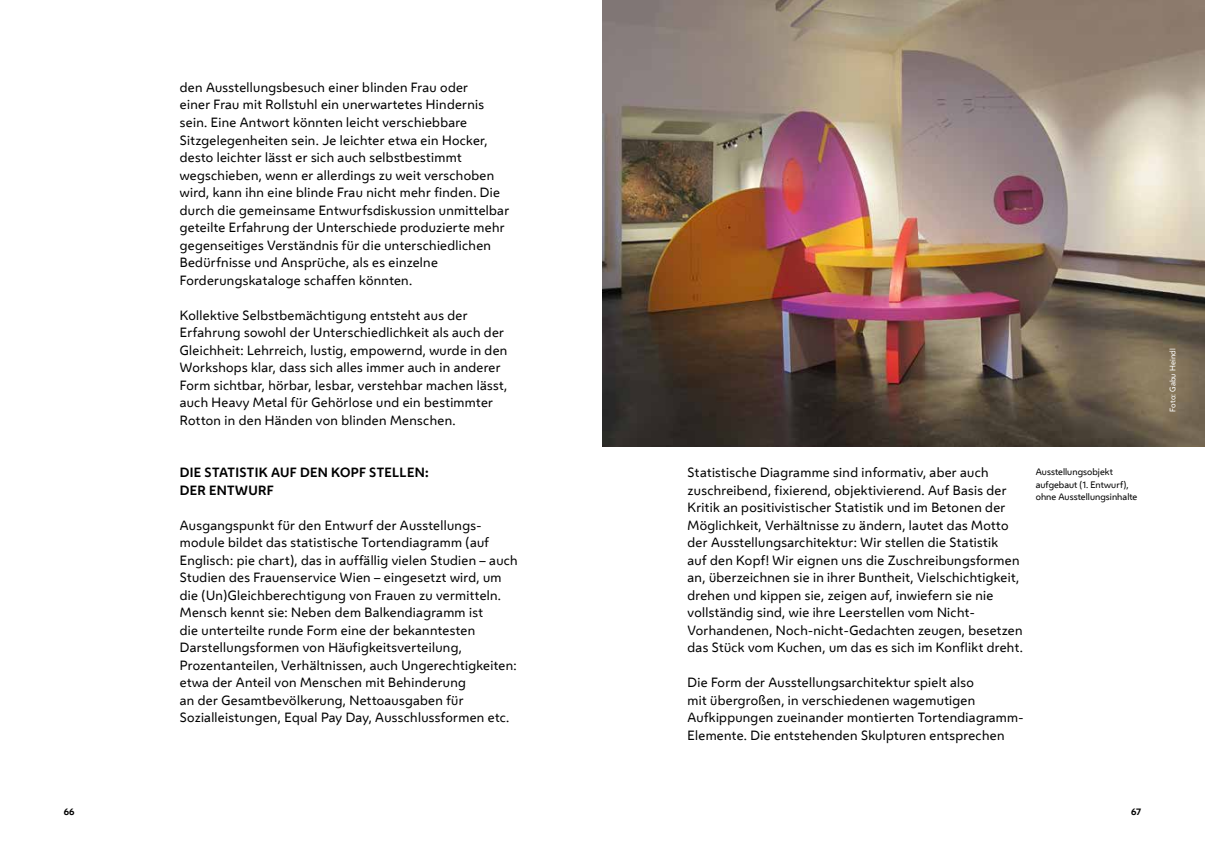
<style>
.page{position:relative;width:1205px;height:851px;background:#fff}
.page>*{position:absolute;margin:0;border:0;box-sizing:border-box;transform-origin:0 0}
.t1{font:12.5px/17.5px "Wiener Melange";letter-spacing:.025em;color:#000}
.t2{font:700 12.5px/17.5px "Wiener Melange";letter-spacing:.025em;color:#000}
.t3{font:8.75px/12.5px "Wiener Melange";letter-spacing:.005em;color:#000}
.t4{font:700 8.75px "Wiener Melange";color:#000}
.t5{font:7.5px "Wiener Melange";letter-spacing:.015em;color:#fff}
</style>
<div class="page">
<img style="left:602px;top:0;width:603px;height:446px">
<p class="t1" style="left:180px;top:78px;width:331px">den Ausstellungsbesuch einer blinden Frau oder<br>einer Frau mit Rollstuhl ein unerwartetes Hindernis sein. Eine Antwort könnten leicht verschiebbare Sitzgelegenheiten sein. Je leichter etwa ein Hocker, desto leichter lässt er sich auch selbstbestimmt wegschieben, wenn er allerdings zu weit verschoben wird, kann ihn eine blinde Frau nicht mehr finden. Die durch die gemeinsame Entwurfsdiskussion unmittelbar geteilte Erfahrung der Unterschiede produzierte mehr gegenseitiges Verständnis für die unterschiedlichen Bedürfnisse und Ansprüche, als es einzelne Forderungskataloge schaffen könnten.</p>
<p class="t1" style="left:180px;top:306px;width:329px">Kollektive Selbstbemächtigung entsteht aus der Erfahrung sowohl der Unterschiedlichkeit als auch der Gleichheit: Lehrreich, lustig, empowernd, wurde in den Workshops klar, dass sich alles immer auch in anderer Form sichtbar, hörbar, lesbar, verstehbar machen lässt, auch Heavy Metal für Gehörlose und ein bestimmter Rotton in den Händen von blinden Menschen.</p>
<p class="t2" style="left:180px;top:463px;width:250px">DIE STATISTIK AUF DEN KOPF STELLEN:<br>DER ENTWURF</p>
<p class="t1" style="left:180px;top:516px;width:339px">Ausgangspunkt für den Entwurf der Ausstellungs&shy;module bildet das statistische Tortendiagramm (auf Englisch: pie chart), das in auffällig vielen Studien – auch Studien des Frauenservice Wien – eingesetzt wird, um die (Un)Gleichberechtigung von Frauen zu vermitteln.<br>Mensch kennt sie: Neben dem Balkendiagramm ist<br>die unterteilte runde Form eine der bekanntesten Darstellungsformen von Häufigkeitsverteilung, Prozentanteilen, Verhältnissen, auch Ungerechtigkeiten: etwa der Anteil von Menschen mit Behinderung<br>an der Gesamtbevölkerung, Nettoausgaben für Sozialleistungen, Equal Pay Day, Ausschlussformen etc.</p>
<p class="t1" style="left:687px;top:463px;width:337px">Statistische Diagramme sind informativ, aber auch zuschreibend, fixierend, objektivierend. Auf Basis der Kritik an positivistischer Statistik und im Betonen der Möglichkeit, Verhältnisse zu ändern, lautet das Motto der Ausstellungsarchitektur: Wir stellen die Statistik<br>auf den Kopf! Wir eignen uns die Zuschreibungsformen an, überzeichnen sie in ihrer Buntheit, Vielschichtigkeit, drehen und kippen sie, zeigen auf, inwiefern sie nie vollständig sind, wie ihre Leerstellen vom Nicht-Vorhandenen, Noch-nicht-Gedachten zeugen, besetzen das Stück vom Kuchen, um das es sich im Konflikt dreht.</p>
<p class="t1" style="left:687px;top:673px;width:338px">Die Form der Ausstellungsarchitektur spielt also<br>mit übergroßen, in verschiedenen wagemutigen Aufkippungen zueinander montierten Tortendiagramm-Elemente. Die entstehenden Skulpturen entsprechen</p>
<p class="t3" style="left:1036px;top:465px;width:103px">Ausstellungsobjekt aufgebaut (1. Entwurf), ohne Ausstellungsinhalte</p>
<p class="t4" style="left:64px;top:805px;width:12px">66</p>
<p class="t4" style="left:1131px;top:805px;width:12px">67</p>
<p class="t5" style="left:1167px;top:411px;width:65px;rotate:-90deg">Foto: Gabu Heindl</p>
</div>
